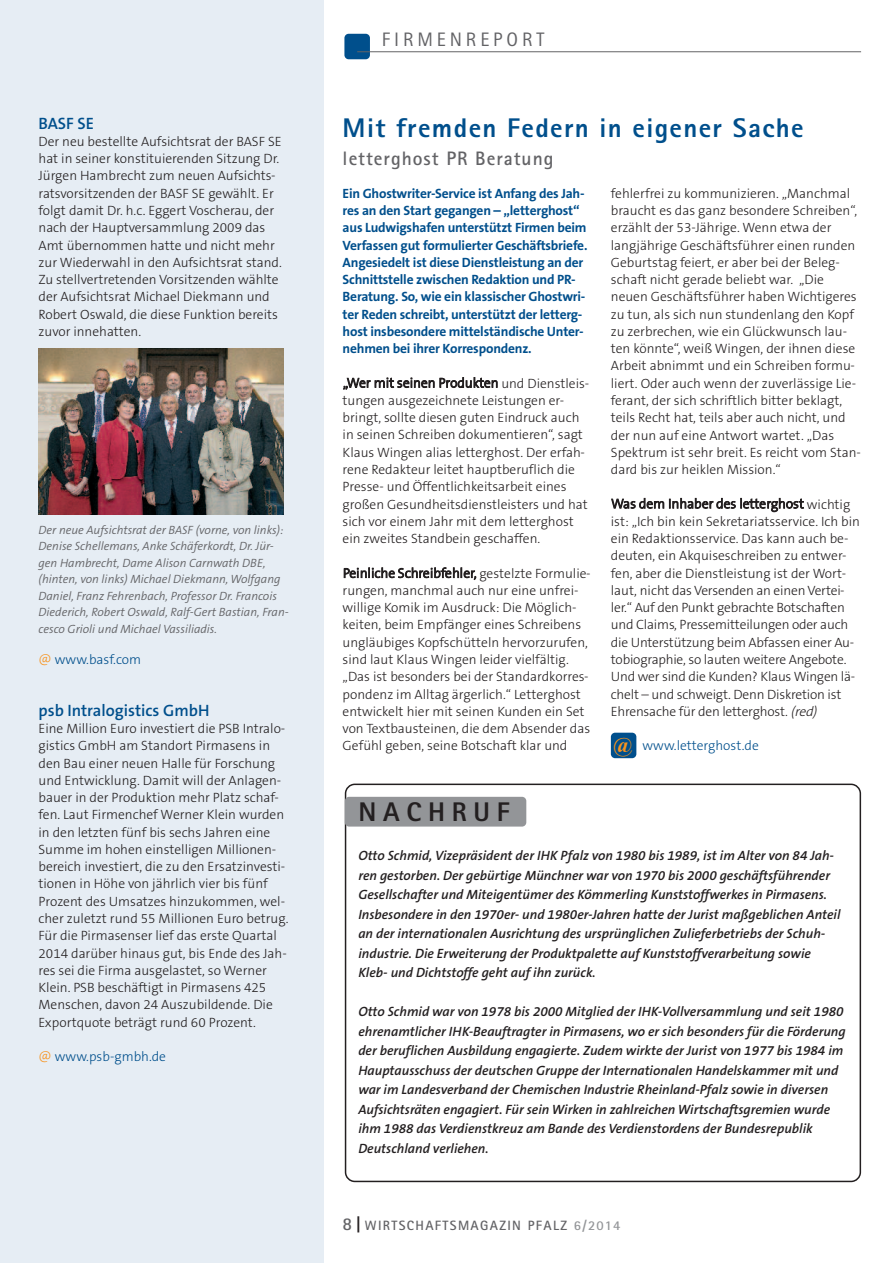
<style>
.page{position:relative;width:893px;height:1263px;background:#fff}
.page>*{position:absolute;margin:0;border:0;box-sizing:border-box;transform-origin:0 0}
.t1{font:800 27px "Rotis Sans Serif";letter-spacing:.05em;color:#004f8c}
.t2{font:800 27px "Rotis Sans Serif";letter-spacing:.25em;color:#231f20}
.t3{font:italic 700 21px "Times New Roman";color:#f7931d}
.t4{font:700 19.5px "Rotis Sans Serif";letter-spacing:.05em;color:#636366}
.t5{font:19.5px "Rotis Sans Serif";letter-spacing:.2em;color:#636366}
.t6{font:600 16.5px "The Sans B6";color:#004f8c}
.t7{font:300 13.5px/17.2px "The Sans B3";color:#231f20}
.t8{font:italic 600 13.5px/19.5px "The Sans B6";color:#231f20}
.t9{font:700 13.5px/17.2px "The Sans B7";letter-spacing:-.015em;color:#004f8c}
.t10{font:300 13.5px "The Sans B3";color:#004f8c}
.t11{font:700 13.5px "Rotis Sans Serif";letter-spacing:.1em;color:#636366}
.t12{font:italic 300 12px/16.5px "The Sans B4";color:#636366}
.s1{color:#f7931d}
.s2{font-style:italic}
.s3{font-size:18px}
.s4{font-size:18px;color:#231f20}
.s5{color:#939598}
</style>
<div class="page">
<div style="left:0;top:0;width:323px;height:1263px;background:#e6edf4"></div>
<div style="left:344px;top:34px;width:26px;height:25px;background:#004f8c;border-radius:4px"></div>
<hr style="left:357px;top:51px;width:504px;height:1px;background:#636366">
<img style="left:38px;top:348px;width:245px;height:166px">
<svg style="left:345px;top:783px;width:516px;height:399px"></svg>
<div style="left:345px;top:797px;width:181px;height:29px;background:#939598;border-radius:4px"></div>
<div style="left:611px;top:733px;width:25px;height:25px;background:#004f8c;border-radius:4px"></div>
<p class="t6" style="left:39px;top:114px;width:57px">BASF SE</p>
<p class="t7" style="left:39px;top:133px;width:245px">Der neu bestellte Aufsichtsrat der BASF SE hat in seiner konstituierenden Sitzung Dr.<br>Jürgen Hambrecht zum neuen Aufsichts&shy;ratsvorsitzenden der BASF SE gewählt. Er folgt damit Dr. h.c. Eggert Voscherau, der nach der Hauptversammlung 2009 das Amt übernommen hatte und nicht mehr zur Wiederwahl in den Aufsichtsrat stand.<br>Zu stellvertretenden Vorsitzenden wählte der Aufsichtsrat Michael Diekmann und Robert Oswald, die diese Funktion bereits zuvor innehatten.</p>
<p class="t12" style="left:39px;top:522px;width:252px">Der neue Aufsichtsrat der BASF (vorne, von links):<br>Denise Schellemans, Anke Schäferkordt, Dr. Jür&shy;gen Hambrecht, Dame Alison Carnwath DBE, (hinten, von links) Michael Diekmann, Wolfgang Daniel, Franz Fehrenbach, Professor Dr. Francois Diederich, Robert Oswald, Ralf-Gert Bastian, Fran&shy;cesco Grioli und Michael Vassiliadis.</p>
<p class="t10" style="left:39px;top:652px;width:104px"><span class="s1">@</span> www.basf.com</p>
<p class="t6" style="left:39px;top:701px;width:172px">psb Intralogistics GmbH</p>
<p class="t7" style="left:39px;top:720px;width:252px">Eine Million Euro investiert die PSB Intralo&shy;gistics GmbH am Standort Pirmasens in den Bau einer neuen Halle für Forschung und Entwicklung. Damit will der Anlagen&shy;bauer in der Produktion mehr Platz schaf&shy;fen. Laut Firmenchef Werner Klein wurden in den letzten fünf bis sechs Jahren eine Summe im hohen einstelligen Millionen&shy;bereich investiert, die zu den Ersatzinvesti&shy;tionen in Höhe von jährlich vier bis fünf Prozent des Umsatzes hinzukommen, wel&shy;cher zuletzt rund 55 Millionen Euro betrug.<br>Für die Pirmasenser lief das erste Quartal 2014 darüber hinaus gut, bis Ende des Jah&shy;res sei die Firma ausgelastet, so Werner Klein. PSB beschäftigt in Pirmasens 425<br>Menschen, davon 24 Auszubildende. Die Exportquote beträgt rund 60 Prozent.</p>
<p class="t10" style="left:39px;top:1050px;width:129px"><span class="s1">@</span> www.psb-gmbh.de</p>
<p class="t5" style="left:382px;top:32px;width:164px">FIRMENREPORT</p>
<p class="t1" style="left:343px;top:119px;width:462px">Mit fremden Federn in eigener Sache</p>
<p class="t4" style="left:343px;top:152px;width:212px">letterghost PR Beratung</p>
<p class="t9" style="left:343px;top:185px;width:246px">Ein Ghostwriter-Service ist Anfang des Jah&shy;res an den Start gegangen – „letterghost“ aus Ludwigshafen unterstützt Firmen beim Verfassen gut formulierter Geschäftsbriefe.<br>Angesiedelt ist diese Dienstleistung an der Schnittstelle zwischen Redaktion und PR-Beratung. So, wie ein klassischer Ghostwri&shy;ter Reden schreibt, unterstützt der letterg&shy;host insbesondere mittelständische Unter&shy;nehmen bei ihrer Korrespondenz.</p>
<p class="t7" style="left:343px;top:375px;width:248px">„Wer mit seinen Produkten und Dienstleis&shy;tungen ausgezeichnete Leistungen er&shy;bringt, sollte diesen guten Eindruck auch in seinen Schreiben dokumentieren“, sagt Klaus Wingen alias letterghost. Der erfah&shy;rene Redakteur leitet hauptberuflich die Presse- und Öffentlichkeitsarbeit eines großen Gesundheitsdienstleisters und hat sich vor einem Jahr mit dem letterghost ein zweites Standbein geschaffen.</p>
<p class="t7" style="left:343px;top:565px;width:249px">Peinliche Schreibfehler, gestelzte Formulie&shy;rungen, manchmal auch nur eine unfrei&shy;willige Komik im Ausdruck: Die Möglich&shy;keiten, beim Empfänger eines Schreibens ungläubiges Kopfschütteln hervorzurufen, sind laut Klaus Wingen leider vielfältig. „Das ist besonders bei der Standardkorres&shy;pondenz im Alltag ärgerlich.“ Letterghost entwickelt hier mit seinen Kunden ein Set von Textbausteinen, die dem Absender das Gefühl geben, seine Botschaft klar und</p>
<p class="t7" style="left:611px;top:185px;width:252px">fehlerfrei zu kommunizieren. „Manchmal braucht es das ganz besondere Schreiben“, erzählt der 53-Jährige. Wenn etwa der langjährige Geschäftsführer einen runden Geburtstag feiert, er aber bei der Beleg&shy;schaft nicht gerade beliebt war. „Die neuen Geschäftsführer haben Wichtigeres zu tun, als sich nun stundenlang den Kopf zu zerbrechen, wie ein Glückwunsch lau&shy;ten könnte“, weiß Wingen, der ihnen diese Arbeit abnimmt und ein Schreiben formu&shy;liert. Oder auch wenn der zuverlässige Lie&shy;ferant, der sich schriftlich bitter beklagt, teils Recht hat, teils aber auch nicht, und der nun auf eine Antwort wartet. „Das Spektrum ist sehr breit. Es reicht vom Stan&shy;dard bis zur heiklen Mission.“</p>
<p class="t7" style="left:611px;top:496px;width:251px">Was dem Inhaber des letterghost wichtig ist: „Ich bin kein Sekretariatsservice. Ich bin ein Redaktionsservice. Das kann auch be&shy;deuten, ein Akquiseschreiben zu entwer&shy;fen, aber die Dienstleistung ist der Wort&shy;laut, nicht das Versenden an einen Vertei&shy;ler.“ Auf den Punkt gebrachte Botschaften und Claims, Pressemitteilungen oder auch die Unterstützung beim Abfassen einer Au&shy;tobiographie, so lauten weitere Angebote.<br>Und wer sind die Kunden? Klaus Wingen lä&shy;chelt – und schweigt. Denn Diskretion ist Ehrensache für den letterghost. <span class="s2">(red)</span></p>
<p class="t10" style="left:642px;top:739px;width:118px">www.letterghost.de</p>
<p class="t3" style="left:613px;top:732px;width:19px">@</p>
<p class="t2" style="left:358px;top:803px;width:153px">NACHRUF</p>
<p class="t8" style="left:358px;top:846px;width:484px">Otto Schmid, Vizepräsident der IHK Pfalz von 1980 bis 1989, ist im Alter von 84 Jah&shy;ren gestorben. Der gebürtige Münchner war von 1970 bis 2000 geschäftsführender Gesellschafter und Miteigentümer des Kömmerling Kunststoffwerkes in Pirmasens.<br>Insbesondere in den 1970er- und 1980er-Jahren hatte der Jurist maßgeblichen Anteil an der internationalen Ausrichtung des ursprünglichen Zulieferbetriebs der Schuh&shy;industrie. Die Erweiterung der Produktpalette auf Kunststoffverarbeitung sowie Kleb- und Dichtstoffe geht auf ihn zurück.</p>
<p class="t8" style="left:358px;top:1002px;width:489px">Otto Schmid war von 1978 bis 2000 Mitglied der IHK-Vollversammlung und seit 1980 ehrenamtlicher IHK-Beauftragter in Pirmasens, wo er sich besonders für die Förderung der beruflichen Ausbildung engagierte. Zudem wirkte der Jurist von 1977 bis 1984 im Hauptausschuss der deutschen Gruppe der Internationalen Handelskammer mit und war im Landesverband der Chemischen Industrie Rheinland-Pfalz sowie in diversen Aufsichtsräten engagiert. Für sein Wirken in zahlreichen Wirtschaftsgremien wurde ihm 1988 das Verdienstkreuz am Bande des Verdienstordens der Bundesrepublik Deutschland verliehen.</p>
<p class="t11" style="left:343px;top:1221px;width:279px"><span class="s3">8</span> <span class="s4">|</span> WIRTSCHAFTSMAGAZIN PFALZ <span class="s5">6/2014</span></p>
</div>
